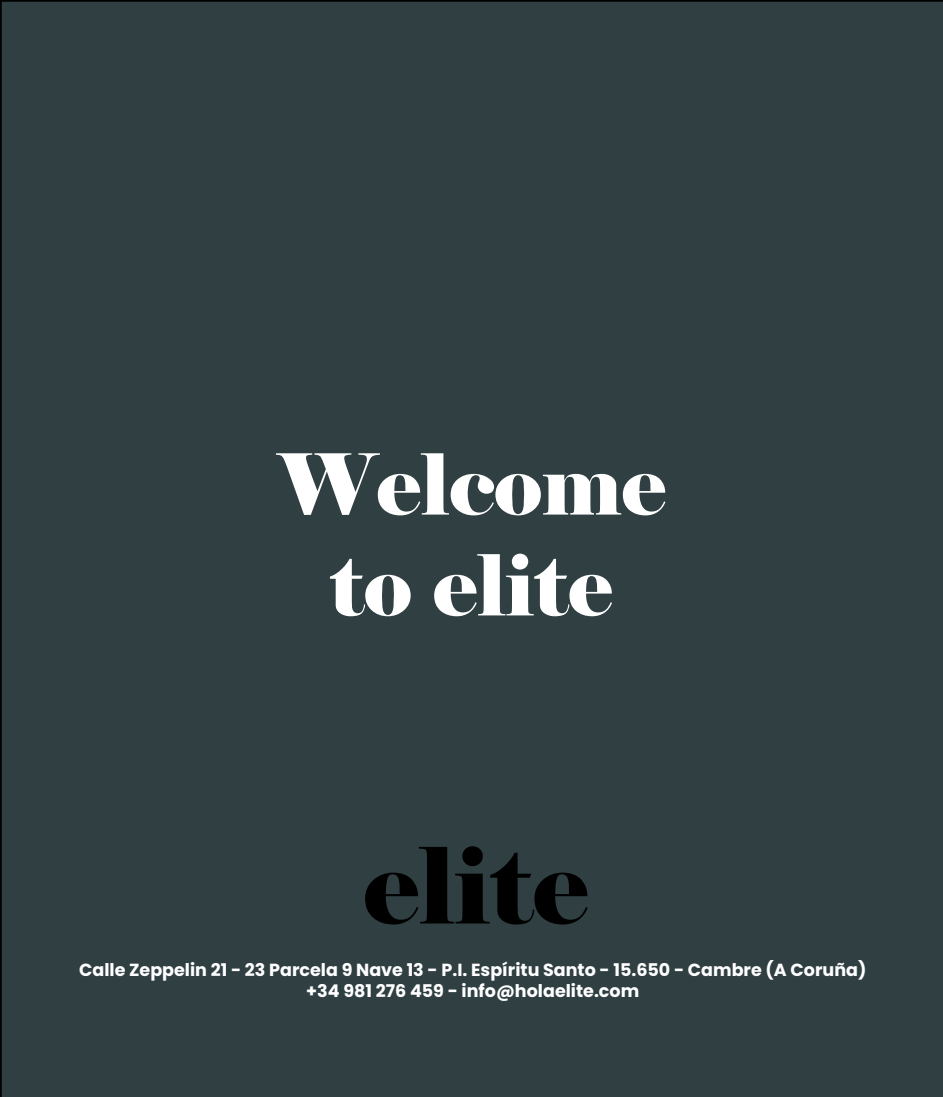
<style>
.page{position:relative;width:943px;height:1097px;background:#fff}
.page>*{position:absolute;margin:0;border:0;box-sizing:border-box;transform-origin:0 0}
.t1{font:105px "Elephant";color:#000}
.t2{font:84px/100.8px "Elephant";color:#fff;text-align:center}
.t3{font:700 17.5px/21px "Poppins";color:#fff;text-align:center}
</style>
<div class="page">
<div style="left:0;top:0;width:943px;height:1096px;background:#2f3f42"></div>
<h2 class="t2" style="left:277px;top:435px;width:391px">Welcome to elite</h2>
<h1 class="t1" style="left:363px;top:820px;width:226px">elite</h1>
<p class="t3" style="left:79px;top:959px;width:788px">Calle Zeppelin 21 - 23 Parcela 9 Nave 13 - P.I. Espíritu Santo - 15.650 - Cambre (A Coruña) +34 981 276 459 - info@holaelite.com</p>
</div>
